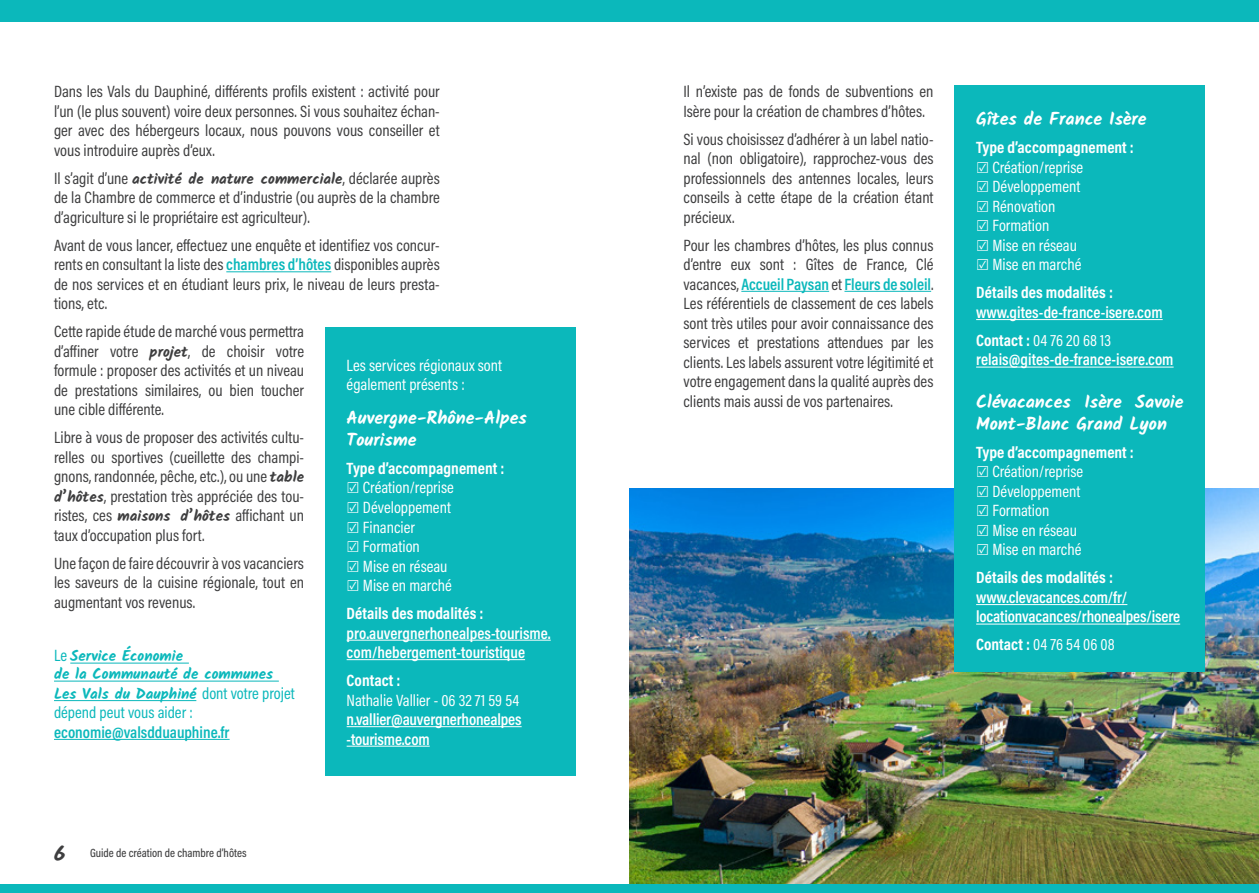
<style>
.page{position:relative;width:1259px;height:893px;background:#fff}
.page>*{position:absolute;margin:0;border:0;box-sizing:border-box;transform-origin:0 0}
.LABEUR{font:700 18px/21.6px "Kalam";color:#fff}
.LABEUR-2{font:16.5px/19.5px "Acumin Pro Cond";color:#3e3e3f;text-align:justify}
.LABEUR-3{font:600 16.5px/19.5px "Acumin Pro Cond";letter-spacing:-.005em;color:#fff}
.LABEUR-4{font:16.5px/19.5px "Acumin Pro Cond";color:#fff}
.LABEUR-5{font:700 16.5px "Acumin Pro Cond";color:#fff}
.LABEUR-6{font:600 16.5px/19.5px "Acumin Pro Cond";color:#0bb8bb}
.LABEUR-7{font:700 15px/18px "Kalam";color:#0bb8bb}
.t1{font:500 12px "Acumin Pro Cond";color:#3e3e3f}
.s1{font-family:"Kalam";font-weight:700;font-size:15px}
.s2{font-weight:600;color:#0bb8bb}
.s3{font-family:"Acumin Pro Cond";font-weight:400;font-size:16.5px}
.s4{font-weight:400}
.s5{font-weight:700}
.s6{font-family:"Kalam";font-weight:700;font-size:21px}
</style>
<div class="page">
<img style="left:629px;top:488px;width:630px;height:396px">
<hr style="left:226px;top:271px;width:105px;height:1px;background:#0bb8bb">
<hr style="left:70px;top:663px;width:119px;height:1px;background:#0bb8bb">
<hr style="left:54px;top:681px;width:225px;height:1px;background:#0bb8bb">
<hr style="left:54px;top:700px;width:142px;height:1px;background:#0bb8bb">
<hr style="left:54px;top:739px;width:176px;height:1px;background:#0bb8bb">
<div style="left:325px;top:327px;width:250px;height:448px;background:#0bb8bb"></div>
<hr style="left:347px;top:640px;width:204px;height:1px;background:#fff">
<hr style="left:347px;top:659px;width:178px;height:1px;background:#fff">
<hr style="left:347px;top:726px;width:174px;height:1px;background:#fff">
<hr style="left:347px;top:746px;width:83px;height:1px;background:#fff">
<div style="left:955px;top:85px;width:250px;height:587px;background:#0bb8bb"></div>
<hr style="left:976px;top:319px;width:186px;height:1px;background:#fff">
<hr style="left:976px;top:367px;width:197px;height:1px;background:#fff">
<hr style="left:976px;top:604px;width:151px;height:1px;background:#fff">
<hr style="left:976px;top:624px;width:204px;height:1px;background:#fff">
<hr style="left:741px;top:291px;width:88px;height:1px;background:#0bb8bb">
<hr style="left:844px;top:291px;width:87px;height:1px;background:#0bb8bb">
<div style="left:629px;top:0;width:630px;height:21px;background:#0bb8bb"></div>
<div style="left:0;top:0;width:629px;height:21px;background:#0bb8bb"></div>
<div style="left:629px;top:884px;width:630px;height:9px;background:#0bb8bb"></div>
<div style="left:0;top:884px;width:629px;height:9px;background:#0bb8bb"></div>
<p class="LABEUR-2" style="left:54px;top:81px;width:387px">Dans les Vals du Dauphiné, différents profils existent : activité pour l’un (le plus souvent) voire deux personnes. Si vous souhaitez échan&shy;ger avec des hébergeurs locaux, nous pouvons vous conseiller et vous introduire auprès d’eux.</p>
<p class="LABEUR-2" style="left:54px;top:168px;width:387px">Il s’agit d’une <span class="s1">activité de nature commerciale</span>, déclarée auprès de la Chambre de commerce et d’industrie (ou auprès de la chambre d’agriculture si le propriétaire est agriculteur).</p>
<p class="LABEUR-2" style="left:54px;top:235px;width:387px">Avant de vous lancer, effectuez une enquête et identifiez vos concur&shy;rents en consultant la liste des <span class="s2">chambres d’hôtes</span> disponibles auprès de nos services et en étudiant leurs prix, le niveau de leurs presta&shy;tions, etc.</p>
<p class="LABEUR-2" style="left:54px;top:321px;width:252px">Cette rapide étude de marché vous permettra d’affiner votre <span class="s1">projet</span>, de choisir votre formule : proposer des activités et un niveau de prestations similaires, ou bien toucher une cible différente.</p>
<p class="LABEUR-2" style="left:54px;top:427px;width:252px">Libre à vous de proposer des activités cultu&shy;relles ou sportives (cueillette des champi&shy;gnons, randonnée, pêche, etc.), ou une <span class="s1">table d’hôtes</span>, prestation très appréciée des tou&shy;ristes, ces <span class="s1">maisons d’hôtes</span> affichant un taux d’occupation plus fort.</p>
<p class="LABEUR-2" style="left:54px;top:553px;width:252px">Une façon de faire découvrir à vos vacanciers les saveurs de la cuisine régionale, tout en augmentant vos revenus.</p>
<p class="LABEUR-7" style="left:54px;top:647px;width:221px"><span class="s3">Le</span> Service Économie<br>de la Communauté de communes</p>
<p class="LABEUR-7" style="left:54px;top:684px;width:242px">Les Vals du Dauphiné <span class="s3">dont votre projet</span></p>
<p class="LABEUR-6" style="left:54px;top:702px;width:177px"><span class="s4">dépend peut vous aider : </span>economie@valsdduauphine.fr</p>
<p class="LABEUR-4" style="left:347px;top:355px;width:157px">Les services régionaux sont également présents :</p>
<p class="LABEUR" style="left:347px;top:407px;width:182px">Auvergne-Rhône-Alpes<br>Tourisme</p>
<p class="LABEUR-5" style="left:347px;top:457px;width:159px">Type d’accompagnement :</p>
<p class="LABEUR-4" style="left:347px;top:478px;width:109px">☑ Création/reprise</p>
<p class="LABEUR-4" style="left:347px;top:497px;width:106px">☑ Développement</p>
<p class="LABEUR-4" style="left:347px;top:517px;width:70px">☑ Financier</p>
<p class="LABEUR-4" style="left:347px;top:536px;width:75px">☑ Formation</p>
<p class="LABEUR-4" style="left:347px;top:556px;width:102px">☑ Mise en réseau</p>
<p class="LABEUR-4" style="left:347px;top:575px;width:107px">☑ Mise en marché</p>
<p class="LABEUR-3" style="left:347px;top:603px;width:206px"><span class="s5">Détails des modalités : </span>pro.auvergnerhonealpes-tourisme. com/hebergement-touristique</p>
<p class="LABEUR-3" style="left:347px;top:670px;width:176px"><span class="s5">Contact :<br></span><span class="s4">Nathalie Vallier - 06 32 71 59 54 </span>n.vallier@auvergnerhonealpes -tourisme.com</p>
<p class="t1" style="left:54px;top:845px;width:194px"><span class="s6">6</span> Guide de création de chambre d’hôtes</p>
<p class="LABEUR-2" style="left:683px;top:81px;width:251px">Il n’existe pas de fonds de subventions en<br>Isère pour la création de chambres d’hôtes.</p>
<p class="LABEUR-2" style="left:683px;top:129px;width:252px">Si vous choisissez d’adhérer à un label natio&shy;nal (non obligatoire), rapprochez-vous des professionnels des antennes locales, leurs conseils à cette étape de la création étant précieux.</p>
<p class="LABEUR-2" style="left:683px;top:235px;width:252px">Pour les chambres d’hôtes, les plus connus d’entre eux sont : Gîtes de France, Clé vacances, <span class="s2">Accueil Paysan</span> et <span class="s2">Fleurs de soleil</span>.<br>Les référentiels de classement de ces labels sont très utiles pour avoir connaissance des services et prestations attendues par les clients. Les labels assurent votre légitimité et votre engagement dans la qualité auprès des clients mais aussi de vos partenaires.</p>
<p class="LABEUR" style="left:976px;top:108px;width:172px">Gîtes de France Isère</p>
<p class="LABEUR-5" style="left:976px;top:137px;width:159px">Type d’accompagnement :</p>
<p class="LABEUR-4" style="left:976px;top:157px;width:109px">☑ Création/reprise</p>
<p class="LABEUR-4" style="left:976px;top:177px;width:106px">☑ Développement</p>
<p class="LABEUR-4" style="left:976px;top:196px;width:81px">☑ Rénovation</p>
<p class="LABEUR-4" style="left:976px;top:216px;width:75px">☑ Formation</p>
<p class="LABEUR-4" style="left:976px;top:235px;width:102px">☑ Mise en réseau</p>
<p class="LABEUR-4" style="left:976px;top:255px;width:107px">☑ Mise en marché</p>
<p class="LABEUR-3" style="left:976px;top:283px;width:188px"><span class="s5">Détails des modalités : </span>www.gites-de-france-isere.com</p>
<p class="LABEUR-3" style="left:976px;top:330px;width:199px"><span class="s5">Contact :</span> <span class="s4">04 76 20 68 13 </span>relais@gites-de-france-isere.com</p>
<p class="LABEUR" style="left:976px;top:391px;width:209px">Clévacances Isère Savoie<br>Mont-Blanc Grand Lyon</p>
<p class="LABEUR-5" style="left:976px;top:441px;width:159px">Type d’accompagnement :</p>
<p class="LABEUR-4" style="left:976px;top:462px;width:109px">☑ Création/reprise</p>
<p class="LABEUR-4" style="left:976px;top:481px;width:106px">☑ Développement</p>
<p class="LABEUR-4" style="left:976px;top:501px;width:75px">☑ Formation</p>
<p class="LABEUR-4" style="left:976px;top:520px;width:102px">☑ Mise en réseau</p>
<p class="LABEUR-4" style="left:976px;top:540px;width:107px">☑ Mise en marché</p>
<p class="LABEUR-3" style="left:976px;top:568px;width:206px"><span class="s5">Détails des modalités : </span>www.clevacances.com/fr/ locationvacances/rhonealpes/isere</p>
<p class="LABEUR-4" style="left:976px;top:635px;width:140px"><span class="s5">Contact :</span> 04 76 54 06 08</p>
</div>
